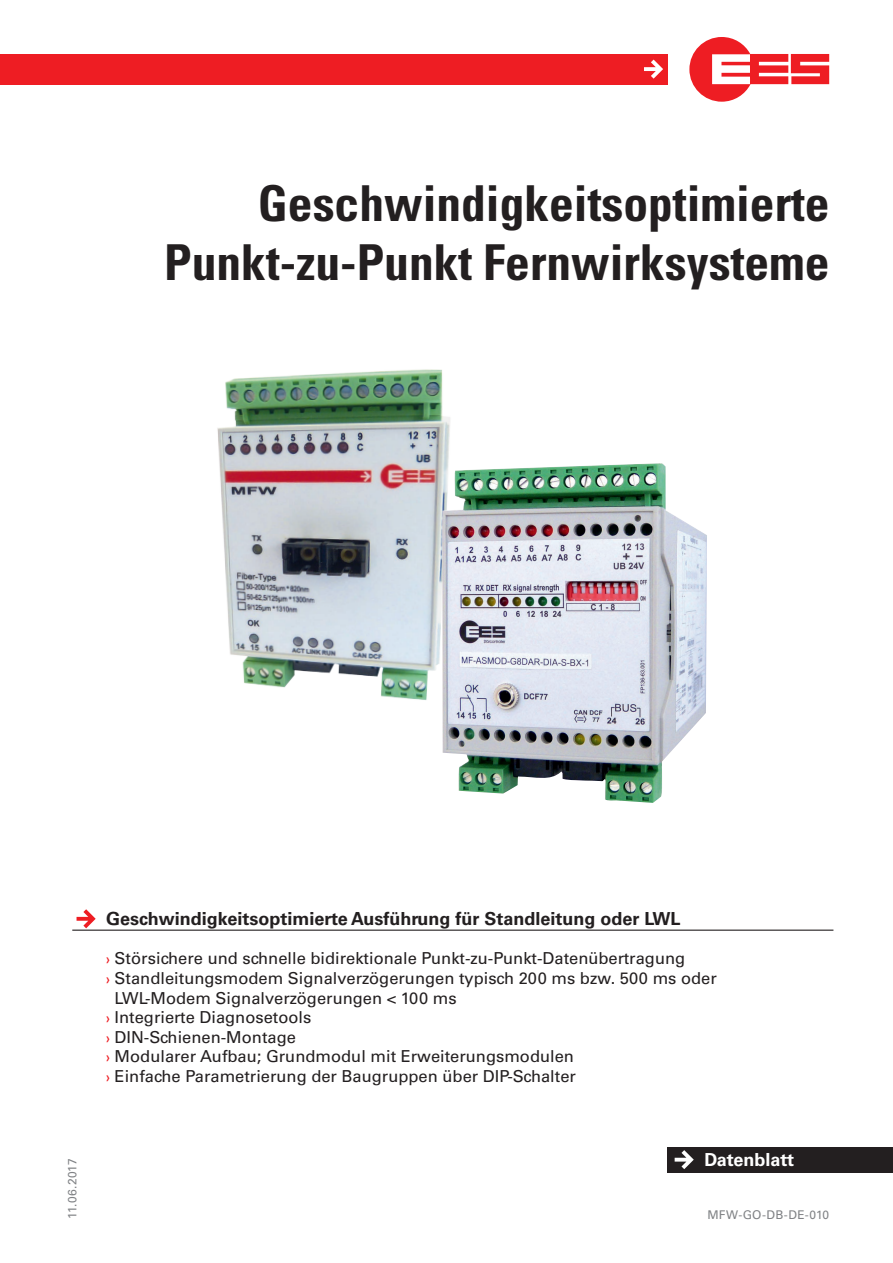
<style>
.page{position:relative;width:893px;height:1263px;background:#fff}
.page>*{position:absolute;margin:0;border:0;box-sizing:border-box;transform-origin:0 0}
.t1{font:700 condensed 49.5px/58.7px "Univers LT Std";color:#231f20;text-align:right}
.t2{font:700 18px "Univers LT Std";color:#231f20}
.t3{font:700 18px "Univers LT Std";color:#fff}
.t4{font:16.5px "Univers LT Std";color:#231f20}
.t5{font:12px "Univers LT Std";letter-spacing:.01em;color:#808285}
.s1{font-size:15px;color:#ee1d23}
</style>
<div class="page">
<svg style="left:689px;top:37px;width:140px;height:65px"></svg>
<div style="left:0;top:54px;width:668px;height:30px;background:#ee1d23"></div>
<svg style="left:644px;top:60px;width:19px;height:19px"></svg>
<div style="left:668px;top:1147px;width:225px;height:25px;background:#231f20"></div>
<svg style="left:675px;top:1150px;width:19px;height:19px"></svg>
<hr style="left:72px;top:929px;width:761px;height:2px;background:#231f20">
<svg style="left:77px;top:909px;width:19px;height:19px"></svg>
<img style="left:217px;top:369px;width:233px;height:331px">
<img style="left:442px;top:463px;width:265px;height:340px">
<h1 class="t1" style="left:164px;top:174px;width:667px">Geschwindigkeitsoptimierte<br>Punkt-zu-Punkt Fernwirksysteme</h1>
<p class="t5" style="left:65px;top:1219px;width:61px;rotate:-90deg">11.06.2017</p>
<p class="t2" style="left:106px;top:908px;width:576px">Geschwindigkeitsoptimierte Ausführung für Standleitung oder LWL</p>
<p class="t4" style="left:106px;top:949px;width:580px"><span class="s1">›</span> Störsichere und schnelle bidirektionale Punkt-zu-Punkt-Datenübertragung</p>
<p class="t4" style="left:106px;top:968px;width:612px"><span class="s1">›</span> Standleitungsmodem Signalverzögerungen typisch 200 ms bzw. 500 ms oder</p>
<p class="t4" style="left:115px;top:988px;width:343px">LWL-Modem Signalverzögerungen &lt; 100 ms</p>
<p class="t4" style="left:106px;top:1007px;width:207px"><span class="s1">›</span> Integrierte Diagnosetools</p>
<p class="t4" style="left:106px;top:1027px;width:191px"><span class="s1">›</span> DIN-Schienen-Montage</p>
<p class="t4" style="left:106px;top:1047px;width:469px"><span class="s1">›</span> Modularer Aufbau; Grundmodul mit Erweiterungsmodulen</p>
<p class="t4" style="left:106px;top:1066px;width:471px"><span class="s1">›</span> Einfache Parametrierung der Baugruppen über DIP-Schalter</p>
<p class="t3" style="left:704px;top:1149px;width:91px">Datenblatt</p>
<p class="t5" style="left:707px;top:1207px;width:123px">MFW-GO-DB-DE-010</p>
</div>
